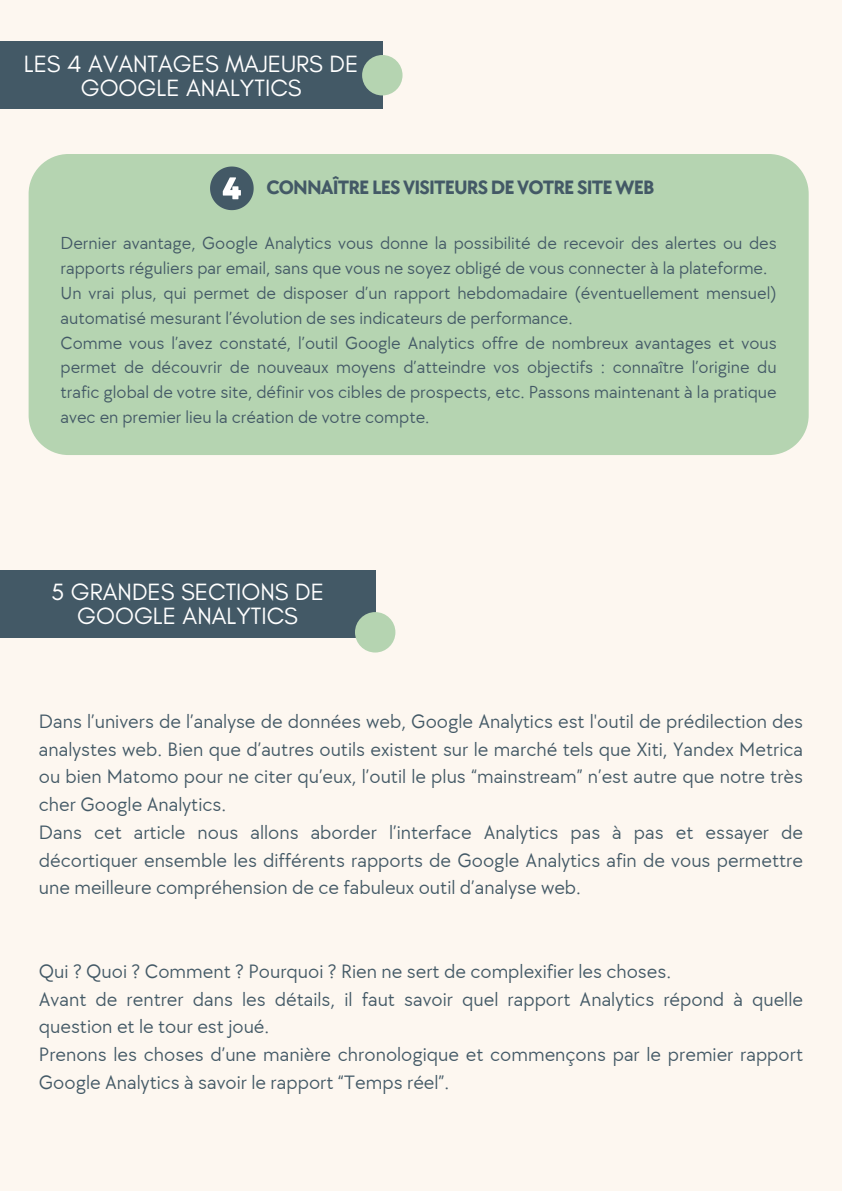
<style>
.page{position:relative;width:842px;height:1191px;background:#fff}
.page>*{position:absolute;margin:0;border:0;box-sizing:border-box;transform-origin:0 0}
.t1{font:24px/24px "Glacial Indifference";color:#fff;text-align:center}
.t2{font:20px/27.8px "TT Chocolates";color:#435966}
.t3{font:700 20px "TT Chocolates";letter-spacing:-.045em;color:#435966}
.t4{font:18px/24.8px "TT Chocolates";color:#435966}
</style>
<div class="page">
<div style="left:0;top:0;width:842px;height:1190px;background:#fdf7f0"></div>
<div style="left:0;top:41px;width:382px;height:68px;background:#435966"></div>
<div style="left:362px;top:55px;width:41px;height:40px;background:#b5d4b1;border-radius:50%"></div>
<div style="left:29px;top:154px;width:780px;height:301px;background:#b5d4b1"></div>
<svg style="left:210px;top:166px;width:44px;height:44px;background:#738889"></svg>
<div style="left:0;top:570px;width:375px;height:67px;background:#435966"></div>
<div style="left:355px;top:612px;width:40px;height:40px;background:#b5d4b1;border-radius:50%"></div>
<p class="t1" style="left:24px;top:52px;width:336px">LES 4 AVANTAGES MAJEURS DE<br>GOOGLE ANALYTICS</p>
<p class="t3" style="left:266px;top:173px;width:390px">CONNAÎTRE LES VISITEURS DE VOTRE SITE WEB</p>
<p class="t4" style="left:61px;top:230px;width:718px">Dernier avantage, Google Analytics vous donne la possibilité de recevoir des alertes ou des rapports réguliers par email, sans que vous ne soyez obligé de vous connecter à la plateforme.<br>Un vrai plus, qui permet de disposer d’un rapport hebdomadaire (éventuellement mensuel) automatisé mesurant l’évolution de ses indicateurs de performance.<br>Comme vous l’avez constaté, l’outil Google Analytics offre de nombreux avantages et vous permet de découvrir de nouveaux moyens d’atteindre vos objectifs : connaître l’origine du trafic global de votre site, définir vos cibles de prospects, etc. Passons maintenant à la pratique avec en premier lieu la création de votre compte.</p>
<p class="t1" style="left:51px;top:580px;width:274px">5 GRANDES SECTIONS DE<br>GOOGLE ANALYTICS</p>
<p class="t2" style="left:39px;top:706px;width:766px">Dans l’univers de l’analyse de données web, Google Analytics est l'outil de prédilection des analystes web. Bien que d’autres outils existent sur le marché tels que Xiti, Yandex Metrica ou bien Matomo pour ne citer qu’eux, l’outil le plus “mainstream” n’est autre que notre très cher Google Analytics.<br>Dans cet article nous allons aborder l’interface Analytics pas à pas et essayer de décortiquer ensemble les différents rapports de Google Analytics afin de vous permettre une meilleure compréhension de ce fabuleux outil d’analyse web.</p>
<p class="t2" style="left:39px;top:956px;width:766px">Qui ? Quoi ? Comment ? Pourquoi ? Rien ne sert de complexifier les choses.<br>Avant de rentrer dans les détails, il faut savoir quel rapport Analytics répond à quelle question et le tour est joué.<br>Prenons les choses d’une manière chronologique et commençons par le premier rapport Google Analytics à savoir le rapport “Temps réel”.</p>
</div>
